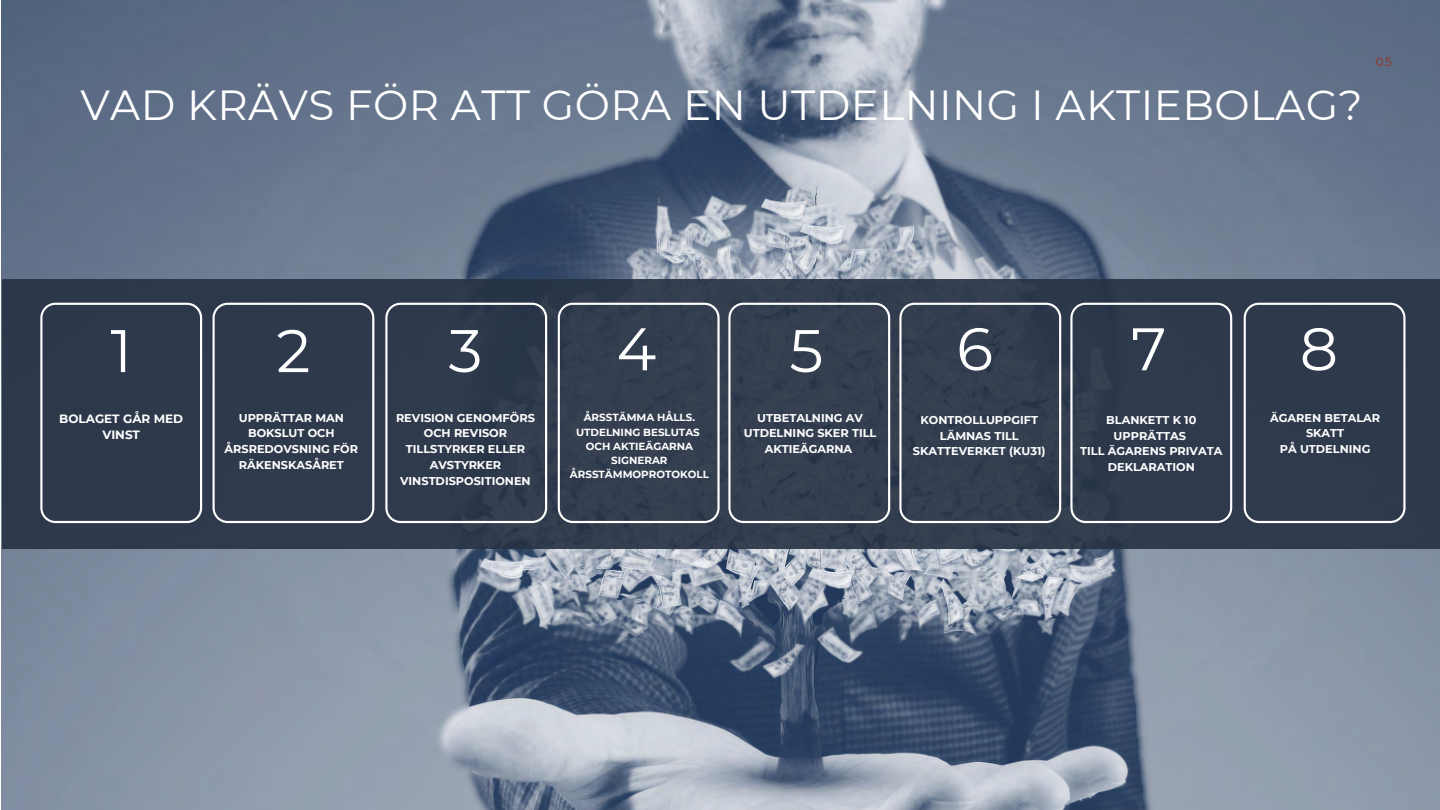
<style>
.page{position:relative;width:1440px;height:810px;background:#fff}
.page>*{position:absolute;margin:0;border:0;box-sizing:border-box;transform-origin:0 0}
.t1{font:60px "Montserrat";color:#fff}
.t2{font:42px "Montserrat";letter-spacing:.01em;color:#fff}
.t3{font:700 12px/16.5px "Montserrat";color:#fff;text-align:center}
.t4{font:12px "Montserrat";color:#9c301a}
.t5{font:700 11.3px/15.8px "Montserrat";color:#fff;text-align:center}
.t6{font:700 10.3px/14.2px "Montserrat";color:#fff;text-align:center}
</style>
<div class="page">
<img style="left:1px;top:0;width:1439px;height:810px">
<div style="left:2px;top:280px;width:1438px;height:269px;background:#2e3a4c"></div>
<svg style="left:40px;top:303px;width:162px;height:220px"></svg>
<svg style="left:213px;top:303px;width:161px;height:220px"></svg>
<svg style="left:385px;top:303px;width:162px;height:220px"></svg>
<svg style="left:558px;top:303px;width:162px;height:220px"></svg>
<svg style="left:728px;top:303px;width:162px;height:220px"></svg>
<svg style="left:899px;top:303px;width:162px;height:220px"></svg>
<svg style="left:1070px;top:303px;width:162px;height:220px"></svg>
<svg style="left:1244px;top:303px;width:162px;height:220px"></svg>
<p class="t2" style="left:81px;top:79px;width:1283px">VAD KRÄVS FÖR ATT GÖRA EN UTDELNING I AKTIEBOLAG?</p>
<p class="t4" style="left:1376px;top:54px;width:18px">05</p>
<p class="t1" style="left:110px;top:314px;width:23px">1</p>
<p class="t1" style="left:276px;top:314px;width:36px">2</p>
<p class="t1" style="left:449px;top:314px;width:35px">3</p>
<p class="t1" style="left:617px;top:312px;width:41px">4</p>
<p class="t1" style="left:789px;top:314px;width:35px">5</p>
<p class="t1" style="left:957px;top:312px;width:38px">6</p>
<p class="t1" style="left:1131px;top:312px;width:37px">7</p>
<p class="t1" style="left:1300px;top:312px;width:40px">8</p>
<p class="t3" style="left:59px;top:410px;width:125px">BOLAGET GÅR MED<br>VINST</p>
<p class="t5" style="left:225px;top:410px;width:135px">UPPRÄTTAR MAN<br>BOKSLUT OCH<br>ÅRSREDOVSNING FÖR<br>RÄKENSKASÅRET</p>
<p class="t5" style="left:396px;top:410px;width:140px">REVISION GENOMFÖRS<br>OCH REVISOR<br>TILLSTYRKER ELLER<br>AVSTYRKER<br>VINSTDISPOSITIONEN</p>
<p class="t6" style="left:576px;top:410px;width:125px">ÅRSSTÄMMA HÅLLS.<br>UTDELNING BESLUTAS</p>
<p class="t6" style="left:570px;top:439px;width:141px">OCH AKTIEÄGARNA<br>SIGNERAR<br>ÅRSSTÄMMOPROTOKOLL</p>
<p class="t5" style="left:744px;top:410px;width:134px">UTBETALNING AV<br>UTDELNING SKER TILL<br>AKTIEÄGARNA</p>
<p class="t5" style="left:913px;top:412px;width:134px">KONTROLLUPPGIFT<br>LÄMNAS TILL<br>SKATTEVERKET (KU31)</p>
<p class="t5" style="left:1106px;top:412px;width:92px">BLANKETT K 10<br>UPPRÄTTAS</p>
<p class="t5" style="left:1080px;top:443px;width:144px">TILL ÄGARENS PRIVATA<br>DEKLARATION</p>
<p class="t5" style="left:1270px;top:410px;width:111px">ÄGAREN BETALAR</p>
<p class="t5" style="left:1306px;top:425px;width:40px">SKATT</p>
<p class="t5" style="left:1280px;top:441px;width:92px">PÅ UTDELNING</p>
</div>
